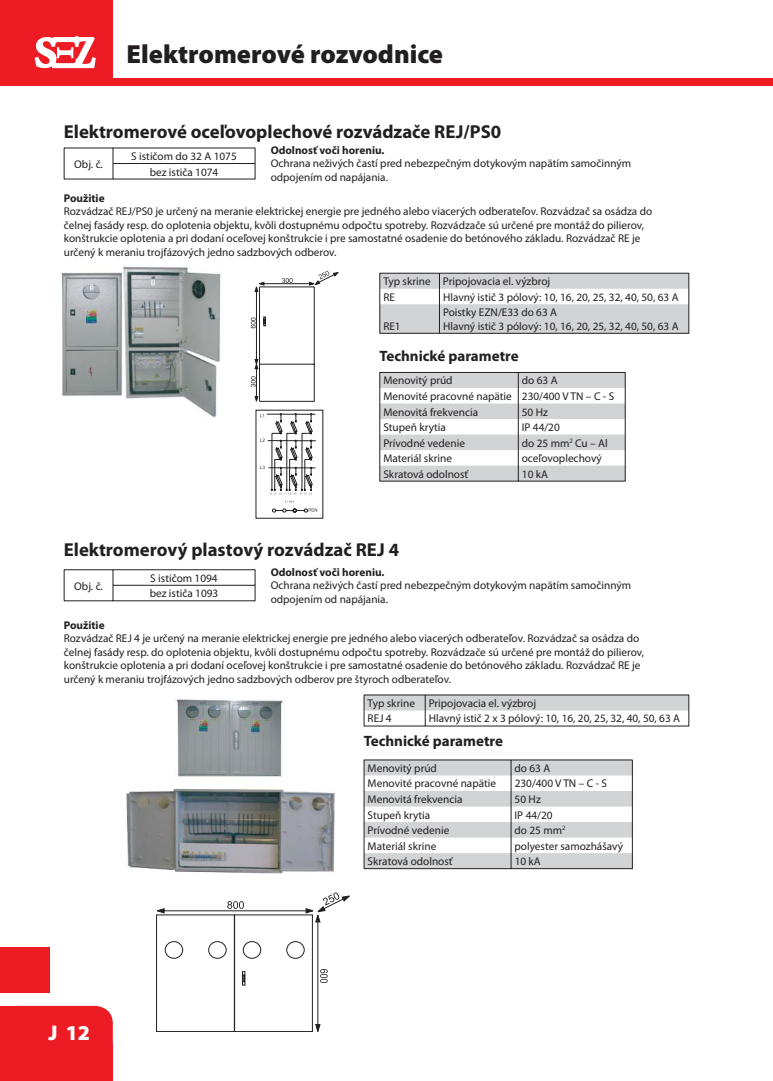
<style>
.page{position:relative;width:773px;height:1081px;background:#fff}
.page>*{position:absolute;margin:0;border:0;box-sizing:border-box;transform-origin:0 0}
.t1{font:900 26.25px "Myriad Pro";color:#231f20}
.t2{font:900 21.25px "Myriad Pro";color:#fff}
.t3{font:700 18.75px "Myriad Pro";color:#231f20}
.t4{font:700 15px "Myriad Pro";color:#231f20}
.t5{font:11.25px/13.5px "Myriad Pro";color:#231f20}
.t6{font:700 11.25px "Myriad Pro";color:#231f20}
</style>
<div class="page">
<div style="left:0;top:78px;width:772px;height:7px;background:#ed1c24"></div>
<div style="left:0;top:1006px;width:113px;height:75px;background:#ed1c24"></div>
<div style="left:79px;top:1044px;width:34px;height:37px;background:#ed1c24"></div>
<div style="left:0;top:1044px;width:33px;height:37px;background:#ed1c24"></div>
<div style="left:0;top:1006px;width:33px;height:36px;background:#ed1c24"></div>
<div style="left:0;top:0;width:112px;height:82px;background:#ed1c24"></div>
<svg style="left:35px;top:36px;width:61px;height:32px"></svg>
<div style="left:0;top:947px;width:50px;height:45px;background:#ed1c24"></div>
<hr style="left:64px;top:148px;width:49px;height:1px;background:#231f20">
<svg style="left:64px;top:148px;width:1px;height:31px"></svg>
<hr style="left:64px;top:179px;width:49px;height:1px;background:#231f20">
<hr style="left:113px;top:148px;width:142px;height:1px;background:#231f20">
<hr style="left:113px;top:163px;width:142px;height:1px;background:#231f20">
<svg style="left:113px;top:148px;width:1px;height:31px"></svg>
<svg style="left:255px;top:148px;width:1px;height:31px"></svg>
<hr style="left:113px;top:179px;width:142px;height:1px;background:#231f20">
<svg style="left:379px;top:273px;width:310px;height:60px"></svg>
<hr style="left:379px;top:333px;width:310px;height:1px;background:#231f20">
<svg style="left:379px;top:372px;width:246px;height:109px"></svg>
<hr style="left:379px;top:481px;width:246px;height:1px;background:#231f20">
<hr style="left:64px;top:569px;width:49px;height:1px;background:#231f20">
<svg style="left:64px;top:570px;width:1px;height:30px"></svg>
<hr style="left:64px;top:600px;width:49px;height:1px;background:#231f20">
<hr style="left:113px;top:569px;width:142px;height:1px;background:#231f20">
<hr style="left:113px;top:585px;width:142px;height:1px;background:#231f20">
<svg style="left:113px;top:570px;width:1px;height:30px"></svg>
<svg style="left:255px;top:570px;width:1px;height:30px"></svg>
<hr style="left:113px;top:600px;width:142px;height:1px;background:#231f20">
<hr style="left:363px;top:694px;width:62px;height:1px;background:#231f20">
<hr style="left:425px;top:694px;width:264px;height:1px;background:#231f20">
<svg style="left:363px;top:695px;width:326px;height:31px"></svg>
<hr style="left:363px;top:726px;width:326px;height:1px;background:#231f20">
<hr style="left:363px;top:759px;width:148px;height:1px;background:#231f20">
<hr style="left:511px;top:759px;width:121px;height:1px;background:#231f20">
<svg style="left:363px;top:760px;width:270px;height:108px"></svg>
<hr style="left:363px;top:868px;width:269px;height:1px;background:#231f20">
<img style="left:125px;top:698px;width:210px;height:175px">
<img style="left:61px;top:266px;width:160px;height:152px">
<svg style="left:156px;top:892px;width:194px;height:140px"></svg>
<svg style="left:272px;top:508px;width:45px;height:4px"></svg>
<svg style="left:260px;top:413px;width:56px;height:81px"></svg>
<svg style="left:251px;top:271px;width:87px;height:131px"></svg>
<h1 class="t1" style="left:127px;top:44px;width:318px">Elektromerové rozvodnice</h1>
<h3 class="t3" style="left:64px;top:125px;width:439px">Elektromerové oceľovoplechové rozvádzače REJ/PS0</h3>
<p class="t5" style="left:74px;top:158px;width:30px">Obj. č.</p>
<p class="t5" style="left:131px;top:149px;width:107px;line-height:15.5px;text-align:center">S ističom do 32 A 1075 bez ističa 1074</p>
<p class="t6" style="left:270px;top:146px;width:115px">Odolnosť voči horeniu.</p>
<p class="t5" style="left:270px;top:158px;width:362px">Ochrana neživých častí pred nebezpečným dotykovým napätím samočinným odpojením od napájania.</p>
<p class="t6" style="left:64px;top:194px;width:42px">Použitie</p>
<p class="t5" style="left:64px;top:206px;width:590px">Rozvádzač REJ/PS0 je určený na meranie elektrickej energie pre jedného alebo viacerých odberateľov. Rozvádzač sa osádza do čelnej fasády resp. do oplotenia objektu, kvôli dostupnému odpočtu spotreby. Rozvádzače sú určené pre montáž do pilierov, konštrukcie oplotenia a pri dodaní oceľovej konštrukcie i pre samostatné osadenie do betónového základu. Rozvádzač RE je určený k meraniu trojfázových jedno sadzbových odberov.</p>
<p class="t5" style="left:383px;top:275px;width:168px;line-height:15.5px">Typ skrine Pripojovacia el. výzbroj<br>RE</p>
<p class="t5" style="left:443px;top:291px;width:237px">Hlavný istič 3 pólový: 10, 16, 20, 25, 32, 40, 50, 63 A</p>
<p class="t5" style="left:443px;top:307px;width:237px">Poistky EZN/E33 do 63 A<br>Hlavný istič 3 pólový: 10, 16, 20, 25, 32, 40, 50, 63 A</p>
<h3 class="t4" style="left:379px;top:350px;width:141px">Technické parametre</h3>
<p class="t5" style="left:383px;top:320px;width:19px">RE1</p>
<p class="t5" style="left:383px;top:375px;width:71px">Menovitý prúd</p>
<p class="t5" style="left:383px;top:374px;width:232px;line-height:15.5px;text-indent:138px">do 63 A<br>Menovité pracovné napätie 230/400 V TN – C - S<br>Menovitá frekvencia</p>
<p class="t5" style="left:521px;top:406px;width:28px">50 Hz</p>
<p class="t5" style="left:383px;top:421px;width:64px">Stupeň krytia</p>
<p class="t5" style="left:521px;top:421px;width:40px">IP 44/20</p>
<p class="t5" style="left:383px;top:437px;width:83px">Prívodné vedenie</p>
<p class="t5" style="left:521px;top:437px;width:87px">do 25 mm<sup>2</sup> Cu – Al</p>
<p class="t5" style="left:383px;top:453px;width:70px">Materiál skrine</p>
<p class="t5" style="left:521px;top:453px;width:82px">oceľovoplechový</p>
<p class="t5" style="left:383px;top:468px;width:87px">Skratová odolnosť</p>
<p class="t5" style="left:522px;top:468px;width:28px">10 kA</p>
<h3 class="t3" style="left:64px;top:543px;width:337px">Elektromerový plastový rozvádzač REJ 4</h3>
<p class="t5" style="left:74px;top:580px;width:30px">Obj. č.</p>
<p class="t5" style="left:150px;top:571px;width:70px;line-height:15.5px">S ističom 1094 bez ističa 1093</p>
<p class="t6" style="left:270px;top:567px;width:115px">Odolnosť voči horeniu.</p>
<p class="t5" style="left:270px;top:579px;width:362px">Ochrana neživých častí pred nebezpečným dotykovým napätím samočinným odpojením od napájania.</p>
<p class="t6" style="left:64px;top:621px;width:42px">Použitie</p>
<p class="t5" style="left:64px;top:633px;width:581px">Rozvádzač REJ 4 je určený na meranie elektrickej energie pre jedného alebo viacerých odberateľov. Rozvádzač sa osádza do čelnej fasády resp. do oplotenia objektu, kvôli dostupnému odpočtu spotreby. Rozvádzače sú určené pre montáž do pilierov, konštrukcie oplotenia a pri dodaní oceľovej konštrukcie i pre samostatné osadenie do betónového základu. Rozvádzač RE je určený k meraniu trojfázových jedno sadzbových odberov pre štyroch odberateľov.</p>
<p class="t5" style="left:367px;top:696px;width:170px;line-height:15.5px">Typ skrine Pripojovacia el. výzbroj<br>REJ 4</p>
<p class="t5" style="left:428px;top:713px;width:253px">Hlavný istič 2 x 3 pólový: 10, 16, 20, 25, 32, 40, 50, 63 A</p>
<h3 class="t4" style="left:363px;top:735px;width:141px">Technické parametre</h3>
<p class="t5" style="left:367px;top:762px;width:71px">Menovitý prúd</p>
<p class="t5" style="left:514px;top:762px;width:37px">do 63 A</p>
<p class="t5" style="left:367px;top:778px;width:130px">Menovité pracovné napätie</p>
<p class="t5" style="left:514px;top:778px;width:94px">230/400 V TN – C - S</p>
<p class="t5" style="left:367px;top:793px;width:96px">Menovitá frekvencia</p>
<p class="t5" style="left:514px;top:793px;width:28px">50 Hz</p>
<p class="t5" style="left:367px;top:809px;width:64px">Stupeň krytia</p>
<p class="t5" style="left:514px;top:809px;width:40px">IP 44/20</p>
<p class="t5" style="left:367px;top:824px;width:83px">Prívodné vedenie</p>
<p class="t5" style="left:514px;top:824px;width:52px">do 25 mm<sup>2</sup></p>
<p class="t5" style="left:367px;top:840px;width:70px">Materiál skrine</p>
<p class="t5" style="left:514px;top:840px;width:110px">polyester samozhášavý</p>
<p class="t5" style="left:367px;top:855px;width:87px">Skratová odolnosť</p>
<p class="t5" style="left:514px;top:855px;width:28px">10 kA</p>
<h2 class="t2" style="left:48px;top:1025px;width:43px">J 12</h2>
</div>
